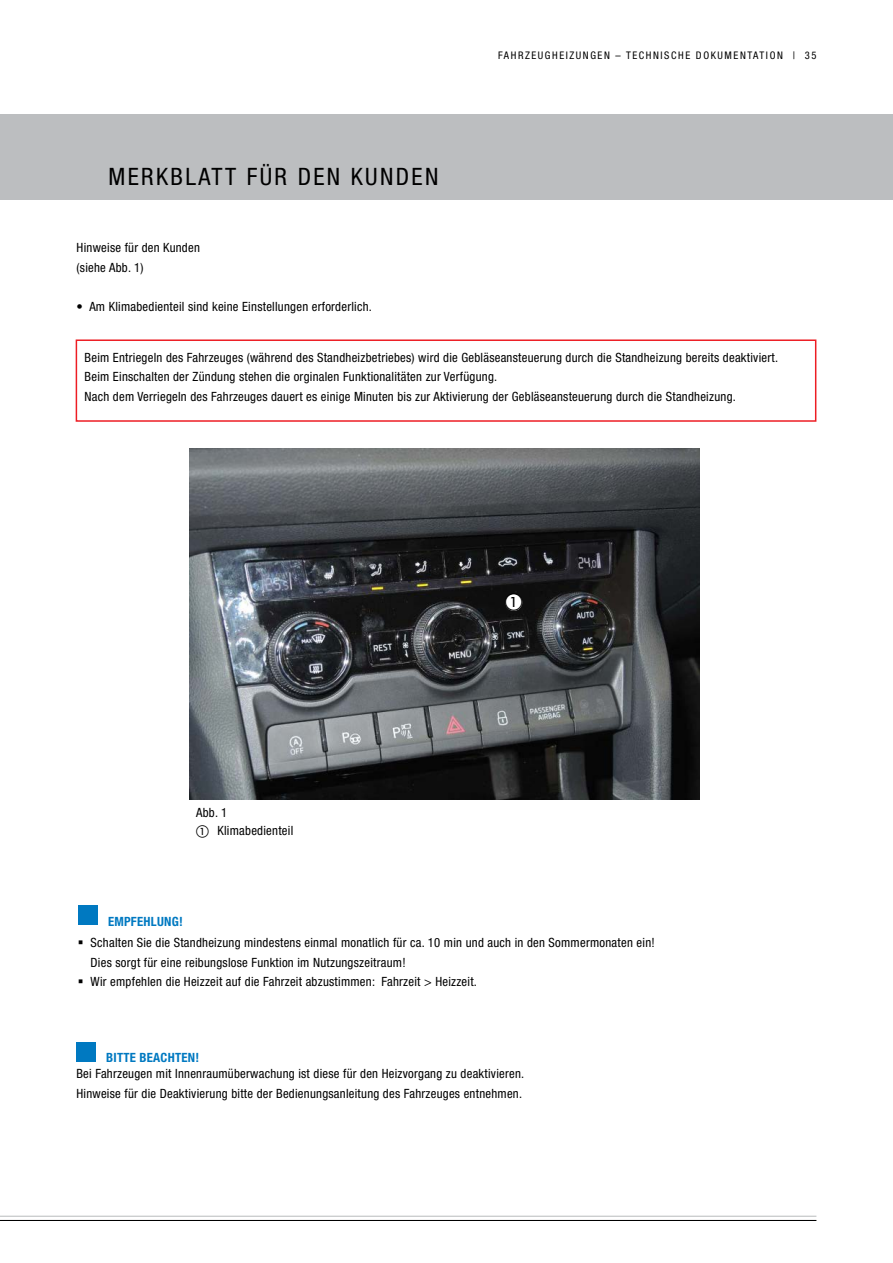
<style>
.page{position:relative;width:893px;height:1263px;background:#fff}
.page>*{position:absolute;margin:0;border:0;box-sizing:border-box;transform-origin:0 0}
.Überschrift_für_IVZ{font:condensed 24px "Helvetica Neue LT";letter-spacing:.1em;color:#000}
.t1{font:18px "European Pi One";color:#000}
.Bild-Nr{font:condensed 12.75px/19.5px "Helvetica Neue LT";letter-spacing:.02em;color:#000}
.Bitte_beachten_8_5pt{font:700 condensed 12.75px "Helvetica Neue LT";letter-spacing:.02em;color:#0079c1}
.t2{font:condensed 10.5px "Helvetica Neue LT";letter-spacing:.15em;color:#000}
.s1{font-family:"European Pi One";font-stretch:normal}
</style>
<div class="page">
<div style="left:0;top:115px;width:893px;height:85px;background:#bcbec0"></div>
<hr style="left:0;top:1216px;width:816px;height:1px;background:#bcbec0">
<hr style="left:0;top:1220px;width:816px;height:1px;background:#000">
<div style="left:76px;top:1042px;width:20px;height:20px;background:#0079c1"></div>
<div style="left:78px;top:905px;width:20px;height:20px;background:#0079c1"></div>
<img style="left:190px;top:449px;width:509px;height:350px">
<div style="left:505px;top:594px;width:17px;height:17px;background:#fff;border-radius:50%"></div>
<div style="left:76px;top:339px;width:740px;height:83px;border:2px solid #ed1d24"></div>
<p class="Überschrift_für_IVZ" style="left:108px;top:163px;width:331px">MERKBLATT FÜR DEN KUNDEN</p>
<p class="Bild-Nr" style="left:77px;top:238px;width:125px">Hinweise für den Kunden</p>
<p class="Bild-Nr" style="left:77px;top:257px;width:69px">(siehe Abb. 1)</p>
<p class="Bild-Nr" style="left:77px;top:296px;width:297px">• Am Klimabedienteil sind keine Einstellungen erforderlich.</p>
<p class="t2" style="left:498px;top:50px;width:320px">FAHRZEUGHEIZUNGEN – TECHNISCHE DOKUMENTATION | 35</p>
<p class="Bild-Nr" style="left:85px;top:347px;width:695px">Beim Entriegeln des Fahrzeuges (während des Standheizbetriebes) wird die Gebläseansteuerung durch die Standheizung bereits deaktiviert.<br>Beim Einschalten der Zündung stehen die orginalen Funktionalitäten zur Verfügung.<br>Nach dem Verriegeln des Fahrzeuges dauert es einige Minuten bis zur Aktivierung der Gebläseansteuerung durch die Standheizung.</p>
<p class="Bild-Nr" style="left:196px;top:802px;width:33px">Abb. 1</p>
<p class="Bild-Nr" style="left:196px;top:821px;width:99px"><span class="s1">a</span> Klimabedienteil</p>
<p class="t1" style="left:505px;top:593px;width:19px">a</p>
<p class="Bitte_beachten_8_5pt" style="left:108px;top:913px;width:76px">EMPFEHLUNG!</p>
<p class="Bild-Nr" style="left:91px;top:933px;width:566px">Schalten Sie die Standheizung mindestens einmal monatlich für ca. 10 min und auch in den Sommermonaten ein!<br>Dies sorgt für eine reibungslose Funktion im Nutzungszeitraum!</p>
<p class="Bild-Nr" style="left:91px;top:972px;width:388px">Wir empfehlen die Heizzeit auf die Fahrzeit abzustimmen: Fahrzeit &gt; Heizzeit.</p>
<p class="Bitte_beachten_8_5pt" style="left:106px;top:1050px;width:94px">BITTE BEACHTEN!</p>
<p class="Bild-Nr" style="left:76px;top:1064px;width:449px">Bei Fahrzeugen mit Innenraumüberwachung ist diese für den Heizvorgang zu deaktivieren.<br>Hinweise für die Deaktivierung bitte der Bedienungsanleitung des Fahrzeuges entnehmen.</p>
</div>
